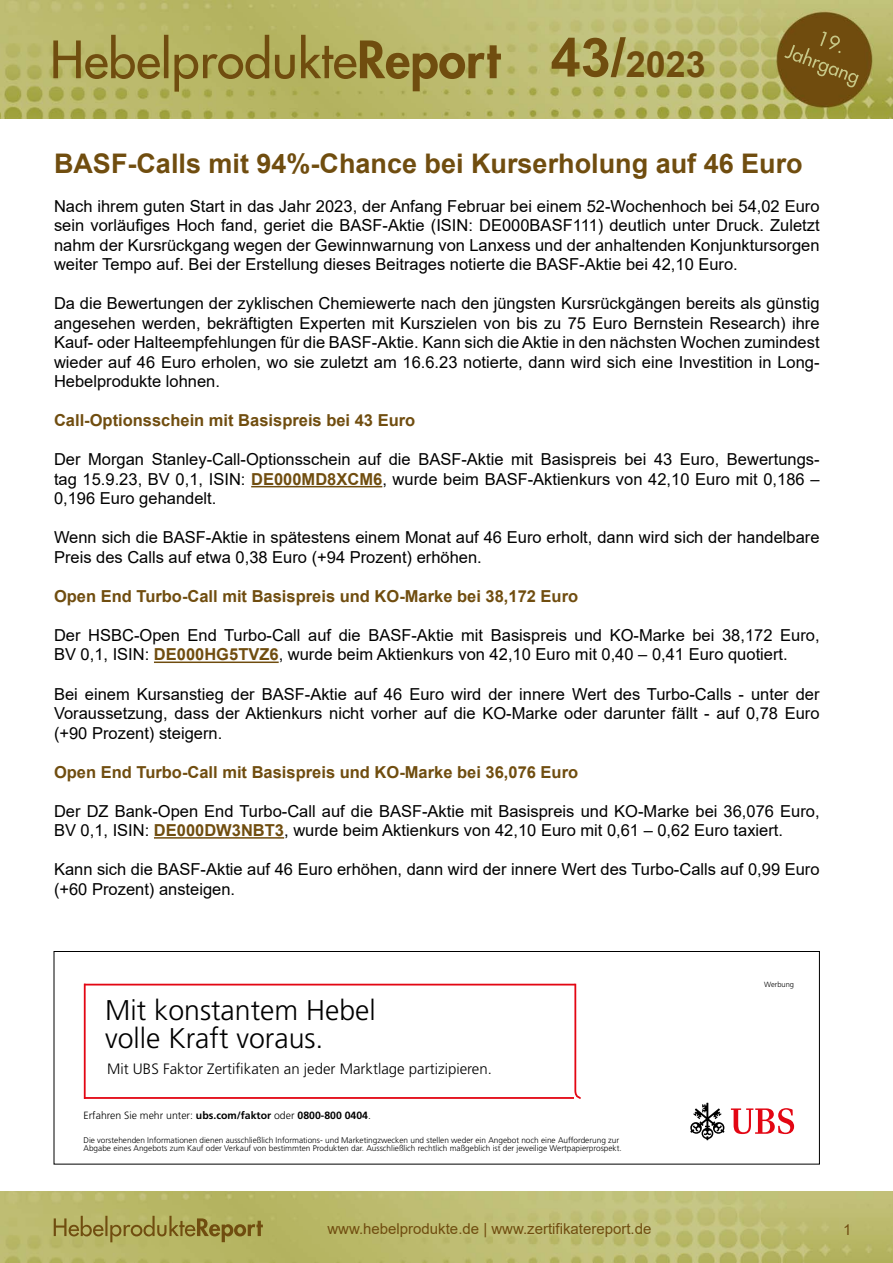
<style>
.page{position:relative;width:893px;height:1263px;background:#fff}
.page>*{position:absolute;margin:0;border:0;box-sizing:border-box;transform-origin:0 0}
.t1{font:700 36px "Arial";color:#704d0f}
.t2{font:300 28.5px/28.5px "Frutiger LT Std";color:#000}
.t3{font:700 27px "Arial";color:#704d0f}
.t4{font:16.5px/19.5px "Arial";color:#000;text-align:justify}
.t5{font:700 16.5px "Arial";color:#704d0f}
.t6{font:300 15px "Frutiger LT Std";color:#000}
.t7{font:15px "Arial";color:#704d0f}
.t8{font:300 10.5px "Frutiger LT Std";color:#000}
.t9{font:300 8.25px/8.2px "Frutiger LT Std";color:#000}
.t10{font:300 7.5px "Frutiger LT Std";color:#000}
.s1{font-size:54px}
.s2{font-weight:700;color:#704d0f}
.s3{font-weight:700}
</style>
<div class="page">
<img style="left:0;top:1192px;width:893px;height:71px">
<img style="left:0;top:0;width:893px;height:119px">
<hr style="left:251px;top:486px;width:131px;height:1px;background:#704d0f">
<hr style="left:154px;top:661px;width:125px;height:2px;background:#704d0f">
<hr style="left:154px;top:837px;width:130px;height:2px;background:#704d0f">
<svg style="left:690px;top:1103px;width:34px;height:37px"></svg>
<svg style="left:731px;top:1108px;width:63px;height:26px"></svg>
<hr style="left:84px;top:984px;width:2px;height:115px;background:#e30613">
<svg style="left:573px;top:983px;width:8px;height:116px"></svg>
<hr style="left:84px;top:984px;width:491px;height:1px;background:#e30613">
<hr style="left:84px;top:1097px;width:490px;height:2px;background:#e30613">
<div style="left:54px;top:951px;width:766px;height:213px;border:1px solid #000"></div>
<h1 class="t1" style="left:551px;top:39px;width:157px"><span class="s1">43/</span>2023</h1>
<h3 class="t3" style="left:54px;top:144px;width:750px">BASF-Calls mit 94%-Chance bei Kurserholung auf 46 Euro</h3>
<p class="t4" style="left:54px;top:196px;width:767px">Nach ihrem guten Start in das Jahr 2023, der Anfang Februar bei einem 52-Wochenhoch bei 54,02 Euro sein vorläufiges Hoch fand, geriet die BASF-Aktie (ISIN: DE000BASF111) deutlich unter Druck. Zuletzt nahm der Kursrückgang wegen der Gewinnwarnung von Lanxess und der anhaltenden Konjunktursorgen weiter Tempo auf. Bei der Erstellung dieses Beitrages notierte die BASF-Aktie bei 42,10 Euro.</p>
<p class="t4" style="left:54px;top:294px;width:767px">Da die Bewertungen der zyklischen Chemiewerte nach den jüngsten Kursrückgängen bereits als günstig angesehen werden, bekräftigten Experten mit Kurszielen von bis zu 75 Euro Bernstein Research) ihre Kauf- oder Halteempfehlungen für die BASF-Aktie. Kann sich die Aktie in den nächsten Wochen zumindest wieder auf 46 Euro erholen, wo sie zuletzt am 16.6.23 notierte, dann wird sich eine Investition in Long-Hebelprodukte lohnen.</p>
<p class="t5" style="left:54px;top:409px;width:363px">Call-Optionsschein mit Basispreis bei 43 Euro</p>
<p class="t4" style="left:54px;top:450px;width:767px">Der Morgan Stanley-Call-Optionsschein auf die BASF-Aktie mit Basispreis bei 43 Euro, Bewertungs&shy;tag 15.9.23, BV 0,1, ISIN: <span class="s2">DE000MD8XCM6</span>, wurde beim BASF-Aktienkurs von 42,10 Euro mit 0,186 – 0,196 Euro gehandelt.</p>
<p class="t4" style="left:54px;top:528px;width:767px">Wenn sich die BASF-Aktie in spätestens einem Monat auf 46 Euro erholt, dann wird sich der handelbare<br>Preis des Calls auf etwa 0,38 Euro (+94 Prozent) erhöhen.</p>
<p class="t5" style="left:54px;top:584px;width:526px">Open End Turbo-Call mit Basispreis und KO-Marke bei 38,172 Euro</p>
<p class="t4" style="left:54px;top:625px;width:767px">Der HSBC-Open End Turbo-Call auf die BASF-Aktie mit Basispreis und KO-Marke bei 38,172 Euro,<br>BV 0,1, ISIN: <span class="s2">DE000HG5TVZ6</span>, wurde beim Aktienkurs von 42,10 Euro mit 0,40 – 0,41 Euro quotiert.</p>
<p class="t4" style="left:54px;top:684px;width:767px">Bei einem Kursanstieg der BASF-Aktie auf 46 Euro wird der innere Wert des Turbo-Calls - unter der Voraussetzung, dass der Aktienkurs nicht vorher auf die KO-Marke oder darunter fällt - auf 0,78 Euro (+90 Prozent) steigern.</p>
<p class="t5" style="left:54px;top:760px;width:526px">Open End Turbo-Call mit Basispreis und KO-Marke bei 36,076 Euro</p>
<p class="t4" style="left:54px;top:801px;width:767px">Der DZ Bank-Open End Turbo-Call auf die BASF-Aktie mit Basispreis und KO-Marke bei 36,076 Euro,<br>BV 0,1, ISIN: <span class="s2">DE000DW3NBT3</span>, wurde beim Aktienkurs von 42,10 Euro mit 0,61 – 0,62 Euro taxiert.</p>
<p class="t4" style="left:54px;top:859px;width:767px">Kann sich die BASF-Aktie auf 46 Euro erhöhen, dann wird der innere Wert des Turbo-Calls auf 0,99 Euro (+60 Prozent) ansteigen.</p>
<h2 class="t2" style="left:105px;top:996px;width:272px">Mit konstantem Hebel volle Kraft voraus.</h2>
<p class="t6" style="left:107px;top:1060px;width:386px">Mit UBS Faktor Zertifikaten an jeder Marktlage partizipieren.</p>
<p class="t8" style="left:84px;top:1109px;width:289px">Erfahren Sie mehr unter: <span class="s3">ubs.com/faktor</span> oder <span class="s3">0800-800 0404</span>.</p>
<p class="t9" style="left:84px;top:1136px;width:540px">Die vorstehenden Informationen dienen ausschließlich Informations- und Marketingzwecken und stellen weder ein Angebot noch eine Aufforderung zur<br>Abgabe eines Angebots zum Kauf oder Verkauf von bestimmten Produkten dar. Ausschließlich rechtlich maßgeblich ist der jeweilige Wertpapierprospekt.</p>
<p class="t10" style="left:764px;top:980px;width:31px">Werbung</p>
<p class="t7" style="left:327px;top:1218px;width:326px">www.hebelprodukte.de | www.zertifikatereport.de</p>
<p class="t7" style="left:843px;top:1219px;width:10px">1</p>
</div>
